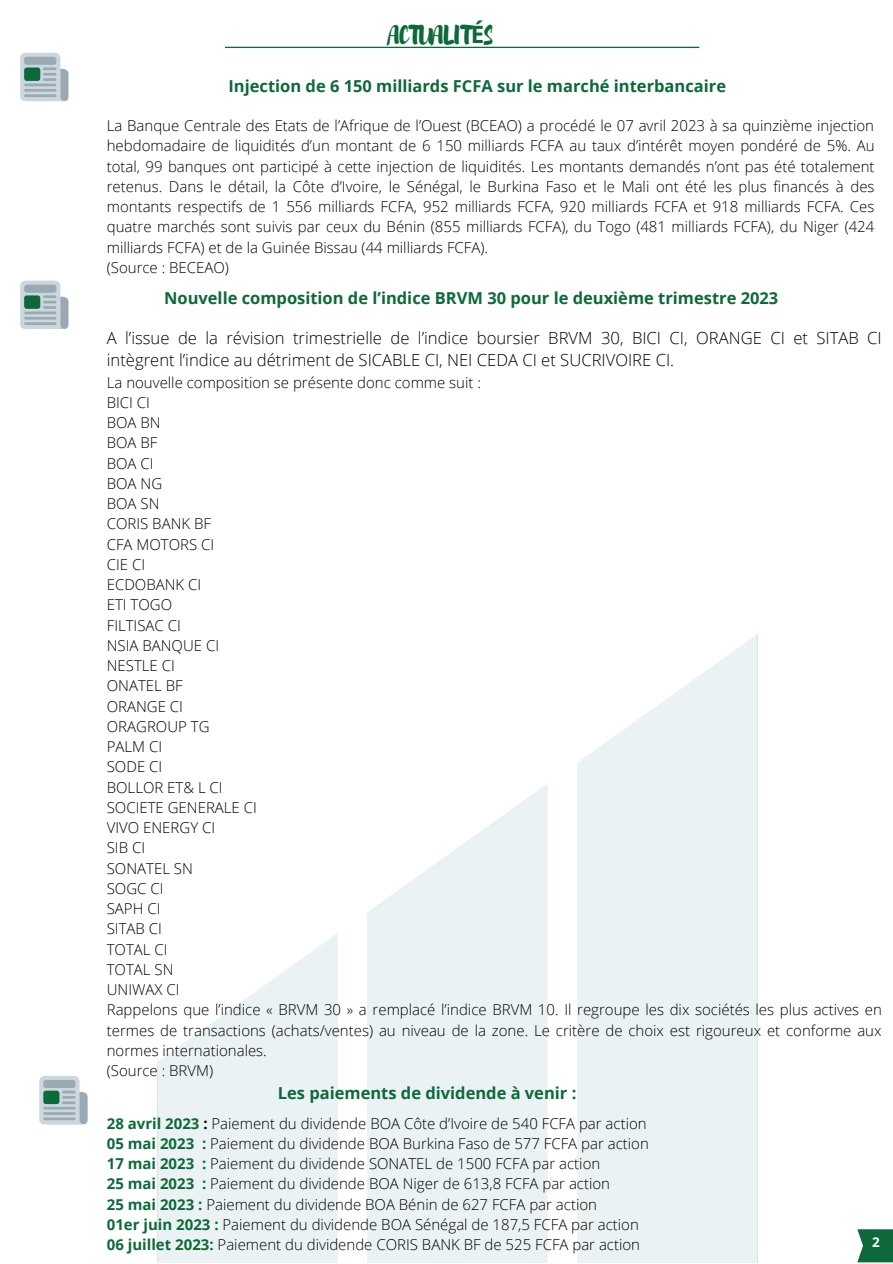
<style>
.page{position:relative;width:893px;height:1264px;background:#fff}
.page>*{position:absolute;margin:0;border:0;box-sizing:border-box;transform-origin:0 0}
.t1{font:24px "Brusher";letter-spacing:-.01em;color:#0d693a}
.t2{font:300 16.65px/22.5px "Open Sans";color:#000}
.t3{font:700 16.5px "Open Sans";color:#0d693a}
.t4{font:300 15px/20.2px "Open Sans";color:#000}
.t5{font:700 13.5px "Open Sans";color:#fff}
.s1{font-family:"Noto Sans";font-weight:700}
.s2{font-weight:700;color:#0d693a}
.s3{font-weight:700}
</style>
<div class="page">
<svg style="left:225px;top:47px;width:474px;height:1px"></svg>
<svg style="left:857px;top:1229px;width:35px;height:33px"></svg>
<svg style="left:20px;top:53px;width:48px;height:48px;background:#bac6ce"></svg>
<div style="left:24px;top:67px;width:16px;height:14px;background:#0d693a;border-radius:3px"></div>
<svg style="left:20px;top:280px;width:48px;height:49px;background:#bbc7cf"></svg>
<div style="left:24px;top:295px;width:16px;height:14px;background:#0d693a;border-radius:3px"></div>
<svg style="left:39px;top:1076px;width:49px;height:48px;background:#bbc7cf"></svg>
<div style="left:43px;top:1090px;width:16px;height:14px;background:#0d693a;border-radius:3px"></div>
<h1 class="t1" style="left:389px;top:19px;width:106px">ACTUALIT<span class="s1">É</span>S</h1>
<p class="t3" style="left:228px;top:74px;width:499px">Injection de 6 150 milliards FCFA sur le marché interbancaire</p>
<p class="t4" style="left:107px;top:115px;width:769px">La Banque Centrale des Etats de l’Afrique de l’Ouest (BCEAO) a procédé le 07 avril 2023 à sa quinzième injection hebdomadaire de liquidités d’un montant de 6 150 milliards FCFA au taux d’intérêt moyen pondéré de 5%. Au total, 99 banques ont participé à cette injection de liquidités. Les montants demandés n’ont pas été totalement retenus. Dans le détail, la Côte d’Ivoire, le Sénégal, le Burkina Faso et le Mali ont été les plus financés à des montants respectifs de 1 556 milliards FCFA, 952 milliards FCFA, 920 milliards FCFA et 918 milliards FCFA. Ces quatre marchés sont suivis par ceux du Bénin (855 milliards FCFA), du Togo (481 milliards FCFA), du Niger (424 milliards FCFA) et de la Guinée Bissau (44 milliards FCFA).<br>(Source : BECEAO)</p>
<p class="t3" style="left:164px;top:287px;width:615px">Nouvelle composition de l’indice BRVM 30 pour le deuxième trimestre 2023</p>
<p class="t2" style="left:107px;top:326px;width:776px">A l’issue de la révision trimestrielle de l’indice boursier BRVM 30, BICI CI, ORANGE CI et SITAB CI intègrent l’indice au détriment de SICABLE CI, NEI CEDA CI et SUCRIVOIRE CI.</p>
<p class="t4" style="left:107px;top:372px;width:776px">La nouvelle composition se présente donc comme suit :<br>BICI CI<br>BOA BN<br>BOA BF<br>BOA CI<br>BOA NG<br>BOA SN<br>CORIS BANK BF<br>CFA MOTORS CI<br>CIE CI<br>ECDOBANK CI<br>ETI TOGO<br>FILTISAC CI<br>NSIA BANQUE CI<br>NESTLE CI<br>ONATEL BF<br>ORANGE CI<br>ORAGROUP TG<br>PALM CI<br>SODE CI<br>BOLLOR ET&amp; L CI<br>SOCIETE GENERALE CI<br>VIVO ENERGY CI<br>SIB CI<br>SONATEL SN<br>SOGC CI<br>SAPH CI<br>SITAB CI<br>TOTAL CI<br>TOTAL SN<br>UNIWAX CI<br>Rappelons que l’indice « BRVM 30 » a remplacé l’indice BRVM 10. Il regroupe les dix sociétés les plus actives en termes de transactions (achats/ventes) au niveau de la zone. Le critère de choix est rigoureux et conforme aux normes internationales.<br>(Source : BRVM)</p>
<p class="t3" style="left:278px;top:1081px;width:300px">Les paiements de dividende à venir :</p>
<p class="t4" style="left:107px;top:1112px;width:543px"><span class="s2">28 avril 2023</span> <span class="s3">:</span> Paiement du dividende BOA Côte d’Ivoire de 540 FCFA par action <span class="s2">05 mai 2023 :</span> Paiement du dividende BOA Burkina Faso de 577 FCFA par action <span class="s2">17 mai 2023 :</span> Paiement du dividende SONATEL de 1500 FCFA par action<br><span class="s2">25 mai 2023 :</span> Paiement du dividende BOA Niger de 613,8 FCFA par action<br><span class="s2">25 mai 2023 :</span> Paiement du dividende BOA Bénin de 627 FCFA par action<br><span class="s2">01er juin 2023 :</span> Paiement du dividende BOA Sénégal de 187,5 FCFA par action <span class="s2">06 juillet 2023:</span> Paiement du dividende CORIS BANK BF de 525 FCFA par action</p>
<p class="t5" style="left:872px;top:1232px;width:9px">2</p>
</div>
